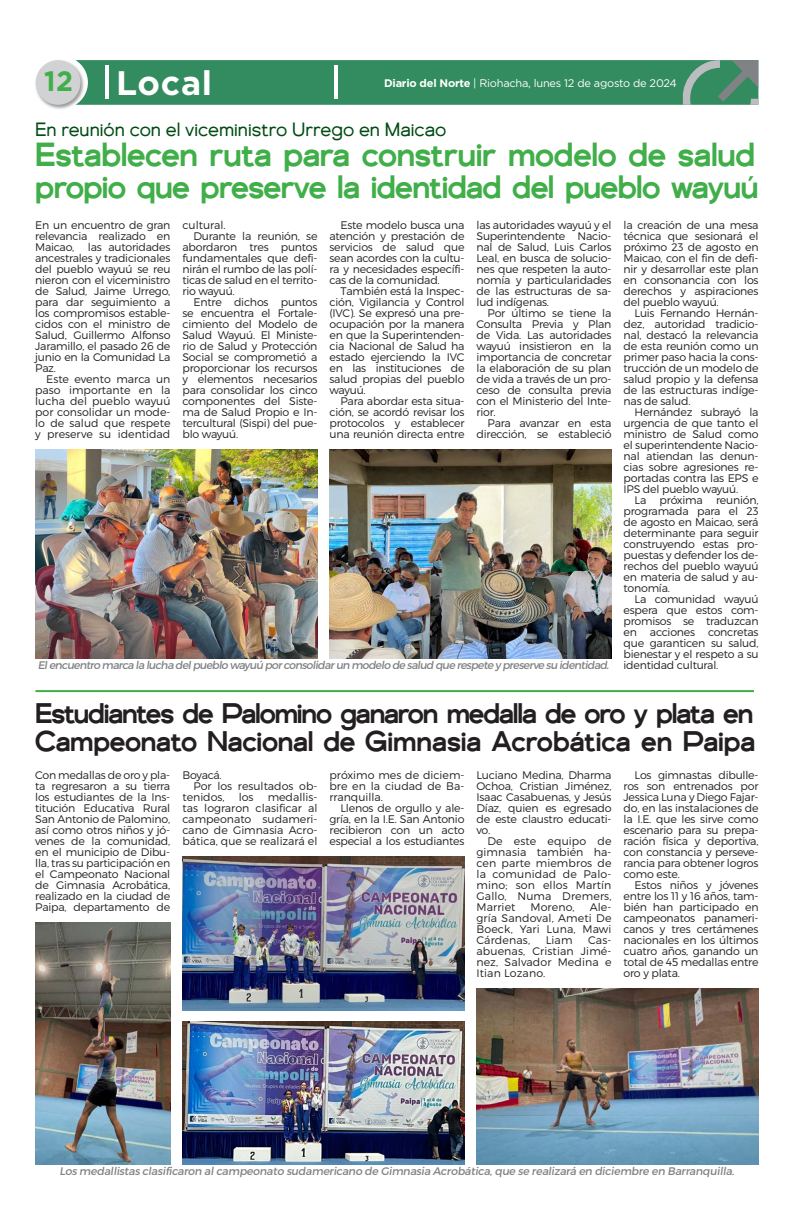
<style>
.page{position:relative;width:794px;height:1219px;background:#fff}
.page>*{position:absolute;margin:0;border:0;box-sizing:border-box;transform-origin:0 0}
.Capitular{font:700 34px "Gotham";letter-spacing:.02em;color:#fff}
.Título_medio_34pt{font:500 33px "Genova";letter-spacing:-.01em;color:#40ae49}
.Título_medio_34pt-2{font:500 32px "Genova";letter-spacing:-.02em;color:#40ae49}
.Titulo_Medio_30Pt{font:500 28px/28px "Genova";letter-spacing:-.04em;color:#231f20}
.Capitular-2{font:700 28px "Gotham";color:#40ae49}
.Antetitulo{font:19px "Genova";color:#004c13}
.Texto{font:11px/11px "Trueno Lt";letter-spacing:-.02em;color:#231f20;text-align:justify}
.Texto_sin_sangrias{font:11px/11px "Trueno Lt";letter-spacing:-.02em;color:#231f20;text-align:justify}
.Pié_de_foto{font:11px "Trueno Rg It";letter-spacing:-.025em;color:#808285}
.Pié_de_foto-2{font:11px "Trueno Rg It";letter-spacing:-.06em;color:#808285}
.Texto-2{font:11px "Gotham";letter-spacing:-.02em;color:#fff}
.Texto-3{font:11px/11px "Trueno Lt";color:#231f20}
.s1{font-weight:700}
</style>
<div class="page">
<svg style="left:85px;top:60px;width:673px;height:45px;background:#388d63"></svg>
<div style="left:35px;top:59px;width:50px;height:51px;background:#231f20;opacity:.45"></div>
<div style="left:36px;top:60px;width:44px;height:45px;background:#d1d2d4;border-radius:50%"></div>
<hr style="left:105px;top:66px;width:4px;height:33px;background:#fff">
<hr style="left:334px;top:66px;width:4px;height:33px;background:#fff">
<img style="left:36px;top:449px;width:281px;height:209px">
<img style="left:329px;top:449px;width:282px;height:209px">
<hr style="left:35px;top:690px;width:719px;height:2px;background:#40ae49">
<img style="left:35px;top:922px;width:135px;height:242px">
<img style="left:182px;top:856px;width:282px;height:154px">
<img style="left:182px;top:1021px;width:282px;height:143px">
<img style="left:476px;top:988px;width:282px;height:176px">
<p class="Capitular" style="left:116px;top:61px;width:97px">Local</p>
<p class="Capitular-2" style="left:44px;top:62px;width:30px">12</p>
<p class="Texto-2" style="left:384px;top:76px;width:294px"><span class="s1">Diario del Norte</span> | Riohacha, lunes 12 de agosto de 2024</p>
<p class="Antetitulo" style="left:35px;top:119px;width:413px">En reunión con el viceministro Urrego en Maicao</p>
<p class="Título_medio_34pt" style="left:35px;top:135px;width:721px">Establecen ruta para construir modelo de salud</p>
<p class="Título_medio_34pt-2" style="left:35px;top:168px;width:725px">propio que preserve la identidad del pueblo wayuú</p>
<p class="Texto" style="left:476px;top:219px;width:136px">las autoridades wayuú y el Superintendente Nacio&shy;nal de Salud, Luis Carlos Leal, en busca de solucio&shy;nes que respeten la auto&shy;nomía y particularidades de las estructuras de sa&shy;lud indígenas.</p>
<p class="Texto" style="left:476px;top:307px;width:136px;text-indent:11px">Por último se tiene la Consulta Previa y Plan de Vida. Las autoridades wayuú insistieron en la importancia de concretar la elaboración de su plan de vida a través de un pro&shy;ceso de consulta previa con el Ministerio del Inte&shy;rior.</p>
<p class="Texto" style="left:476px;top:417px;width:136px;text-align:right">Para avanzar en esta dirección, se estableció</p>
<p class="Texto" style="left:623px;top:219px;width:136px">la creación de una mesa técnica que sesionará el próximo 23 de agosto en Maicao, con el fin de defi&shy;nir y desarrollar este plan en consonancia con los derechos y aspiraciones del pueblo wayuú.</p>
<p class="Texto" style="left:623px;top:307px;width:136px;text-indent:11px">Luis Fernando Hernán&shy;dez, autoridad tradicio&shy;nal, destacó la relevancia de esta reunión como un primer paso hacia la cons&shy;trucción de un modelo de salud propio y la defensa de las estructuras indíge&shy;nas de salud.</p>
<p class="Texto" style="left:623px;top:406px;width:136px;text-indent:11px">Hernández subrayó la urgencia de que tanto el ministro de Salud como el superintendente Nacio&shy;nal atiendan las denun&shy;cias sobre agresiones re&shy;portadas contra las EPS e IPS del pueblo wayuú.</p>
<p class="Texto" style="left:623px;top:494px;width:136px;text-indent:11px">La próxima reunión, programada para el 23 de agosto en Maicao, será determinante para seguir construyendo estas pro&shy;puestas y defender los de&shy;rechos del pueblo wayuú en materia de salud y au&shy;tonomía.</p>
<p class="Texto" style="left:623px;top:593px;width:136px;text-indent:11px">La comunidad wayuú espera que estos com&shy;promisos se traduzcan en acciones concretas que garanticen su salud, bienestar y el respeto a su</p>
<p class="Texto_sin_sangrias" style="left:35px;top:219px;width:137px">En un encuentro de gran relevancia realizado en Maicao, las autoridades ancestrales y tradicionales del pueblo wayuú se reu nieron con el viceministro de Salud, Jaime Urrego, para dar seguimiento a los compromisos estable&shy;cidos con el ministro de Salud, Guillermo Alfonso Jaramillo, el pasado 26 de junio en la Comunidad La Paz.</p>
<p class="Texto" style="left:35px;top:373px;width:137px;text-indent:11px">Este evento marca un paso importante en la lucha del pueblo wayuú por consolidar un mode&shy;lo de salud que respete y preserve su identidad</p>
<p class="Texto-3" style="left:182px;top:219px;width:45px">cultural.</p>
<p class="Texto" style="left:182px;top:230px;width:136px;text-indent:11px">Durante la reunión, se abordaron tres puntos fundamentales que defi&shy;nirán el rumbo de las polí&shy;ticas de salud en el territo&shy;rio wayuú.</p>
<p class="Texto" style="left:182px;top:296px;width:136px;text-indent:11px">Entre dichos puntos se encuentra el Fortale&shy;cimiento del Modelo de Salud Wayuú. El Ministe&shy;rio de Salud y Protección Social se comprometió a proporcionar los recursos y elementos necesarios para consolidar los cinco componentes del Siste&shy;ma de Salud Propio e In&shy;tercultural (Sispi) del pue&shy;blo wayuú.</p>
<p class="Texto" style="left:329px;top:219px;width:136px;text-indent:11px">Este modelo busca una atención y prestación de servicios de salud que sean acordes con la cultu&shy;ra y necesidades específi&shy;cas de la comunidad.</p>
<p class="Texto" style="left:329px;top:285px;width:136px;text-indent:11px">También está la Inspec&shy;ción, Vigilancia y Control (IVC). Se expresó una pre&shy;ocupación por la manera en que la Superintenden&shy;cia Nacional de Salud ha estado ejerciendo la IVC en las instituciones de salud propias del pueblo wayuú.</p>
<p class="Texto" style="left:329px;top:395px;width:136px;text-indent:11px">Para abordar esta situa&shy;ción, se acordó revisar los protocolos y establecer una reunión directa entre</p>
<p class="Pié_de_foto-2" style="left:38px;top:658px;width:573px">El encuentro marca la lucha del pueblo wayuú por consolidar un modelo de salud que respete y preserve su identidad.</p>
<p class="Texto" style="left:623px;top:659px;width:96px">identidad cultural.</p>
<p class="Titulo_Medio_30Pt" style="left:35px;top:700px;width:722px">Estudiantes de Palomino ganaron medalla de oro y plata en<br>Campeonato Nacional de Gimnasia Acrobática en Paipa</p>
<p class="Texto_sin_sangrias" style="left:35px;top:769px;width:136px">Con medallas de oro y pla&shy;ta regresaron a su tierra los estudiantes de la Ins&shy;titución Educativa Rural San Antonio de Palomino, así como otros niños y jó&shy;venes de la comunidad, en el municipio de Dibu&shy;lla, tras su participación en el Campeonato Nacional de Gimnasia Acrobática, realizado en la ciudad de Paipa, departamento de</p>
<p class="Texto_sin_sangrias" style="left:182px;top:769px;width:41px">Boyacá.</p>
<p class="Texto" style="left:329px;top:769px;width:136px">próximo mes de diciem&shy;bre en la ciudad de Ba&shy;rranquilla.</p>
<p class="Texto" style="left:329px;top:802px;width:136px;text-indent:11px">Llenos de orgullo y ale&shy;gría, en la I.E. San Antonio recibieron con un acto especial a los estudiantes</p>
<p class="Texto" style="left:476px;top:769px;width:136px">Luciano Medina, Dharma Ochoa, Cristian Jiménez, Isaac Casabuenas, y Jesús Díaz, quien es egresado de este claustro educati&shy;vo.</p>
<p class="Texto" style="left:476px;top:835px;width:136px;text-indent:11px">De este equipo de gimnasia también ha&shy;cen parte miembros de la comunidad de Palo&shy;mino; son ellos Martín Gallo, Numa Dremers, Marriet</p>
<p class="Texto" style="left:623px;top:769px;width:136px;text-indent:11px">Los gimnastas dibulle&shy;ros son entrenados por Jessica Luna y Diego Fajar&shy;do, en las instalaciones de la I.E. que les sirve como escenario para su prepa&shy;ración física y deportiva, con constancia y perseve&shy;rancia para obtener logros como este.</p>
<p class="Texto" style="left:623px;top:879px;width:136px;text-indent:11px">Estos niños y jóvenes entre los 11 y 16 años, tam&shy;bién han participado en campeonatos panameri&shy;canos y tres certámenes nacionales en los últimos cuatro años, ganando un total de 45 medallas entre oro y plata.</p>
<p class="Texto-3" style="left:182px;top:780px;width:136px;text-indent:11px">Por los resultados ob&shy;tenidos,</p>
<p class="Texto" style="left:182px;top:791px;width:136px;text-indent:85px">medallis&shy;tas lograron clasificar al campeonato sudameri&shy;cano de Gimnasia Acro&shy;bática, que se realizará el</p>
<p class="Texto" style="left:239px;top:791px;width:16px">los</p>
<p class="Texto" style="left:476px;top:901px;width:136px;text-indent:113px">Ale&shy;gría Sandoval, Ameti De Boeck, Yari Luna, Mawi Cárdenas,</p>
<p class="Texto" style="left:530px;top:901px;width:46px">Moreno,</p>
<p class="Texto" style="left:546px;top:934px;width:28px">Liam</p>
<p class="Texto" style="left:476px;top:934px;width:136px;text-indent:112px">Cas&shy;abuenas, Cristian Jimé&shy;nez, Salvador Medina e Itian Lozano.</p>
<p class="Pié_de_foto" style="left:59px;top:1164px;width:676px">Los medallistas clasificaron al campeonato sudamericano de Gimnasia Acrobática, que se realizará en diciembre en Barranquilla.</p>
</div>
